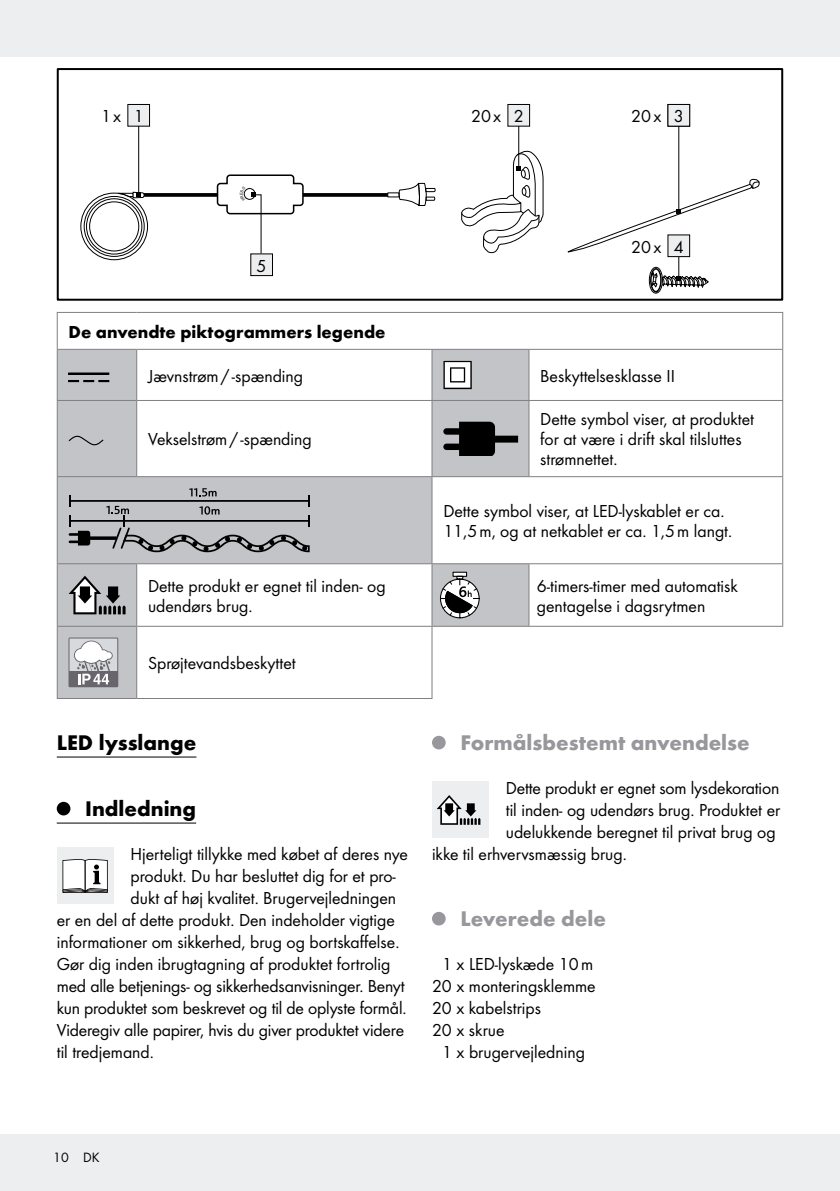
<style>
.page{position:relative;width:840px;height:1191px;background:#fff}
.page>*{position:absolute;margin:0;border:0;box-sizing:border-box;transform-origin:0 0}
.t1{font:700 22px "Futura";color:#97979c}
.t2{font:700 22px "Futura";color:#000}
.t3{font:18px/20px "Futura Boo";color:#000}
.t4{font:700 18px "Futura";color:#000}
.t5{font:14px "Futura Boo";color:#000}
</style>
<div class="page">
<div style="left:0;top:0;width:839px;height:57px;background:#eceeef"></div>
<div style="left:0;top:1134px;width:839px;height:57px;background:#eceeef"></div>
<hr style="left:839px;top:0;width:1px;height:57px;background:#eceeef">
<hr style="left:839px;top:1134px;width:1px;height:57px;background:#eceeef">
<svg style="left:58px;top:350px;width:470px;height:348px"></svg>
<hr style="left:57px;top:350px;width:1px;height:50px;background:#807f83">
<hr style="left:57px;top:349px;width:80px;height:1px;background:#807f83">
<hr style="left:136px;top:350px;width:1px;height:50px;background:#807f83">
<hr style="left:57px;top:401px;width:1px;height:75px;background:#807f83">
<hr style="left:57px;top:400px;width:80px;height:1px;background:#807f83">
<hr style="left:136px;top:401px;width:1px;height:75px;background:#807f83">
<hr style="left:57px;top:476px;width:80px;height:1px;background:#807f83">
<hr style="left:431px;top:564px;width:1px;height:62px;background:#807f83">
<hr style="left:432px;top:563px;width:96px;height:1px;background:#807f83">
<hr style="left:528px;top:564px;width:1px;height:62px;background:#807f83">
<hr style="left:528px;top:563px;width:254px;height:1px;background:#807f83">
<hr style="left:781px;top:564px;width:1px;height:62px;background:#807f83">
<hr style="left:57px;top:627px;width:1px;height:71px;background:#807f83">
<hr style="left:432px;top:626px;width:96px;height:1px;background:#807f83">
<hr style="left:57px;top:626px;width:80px;height:1px;background:#807f83">
<hr style="left:57px;top:698px;width:80px;height:1px;background:#807f83">
<hr style="left:136px;top:627px;width:1px;height:71px;background:#807f83">
<hr style="left:528px;top:626px;width:254px;height:1px;background:#807f83">
<hr style="left:137px;top:626px;width:295px;height:1px;background:#807f83">
<hr style="left:431px;top:627px;width:1px;height:71px;background:#807f83">
<hr style="left:137px;top:698px;width:295px;height:1px;background:#807f83">
<hr style="left:137px;top:349px;width:295px;height:1px;background:#807f83">
<hr style="left:137px;top:400px;width:295px;height:1px;background:#807f83">
<hr style="left:431px;top:350px;width:1px;height:50px;background:#807f83">
<hr style="left:431px;top:401px;width:1px;height:75px;background:#807f83">
<hr style="left:137px;top:476px;width:295px;height:1px;background:#807f83">
<hr style="left:57px;top:312px;width:80px;height:1px;background:#807f83">
<hr style="left:57px;top:313px;width:1px;height:36px;background:#807f83">
<hr style="left:137px;top:312px;width:295px;height:1px;background:#807f83">
<hr style="left:432px;top:312px;width:96px;height:1px;background:#807f83">
<hr style="left:528px;top:312px;width:254px;height:1px;background:#807f83">
<hr style="left:781px;top:313px;width:1px;height:36px;background:#807f83">
<hr style="left:432px;top:349px;width:96px;height:1px;background:#807f83">
<hr style="left:528px;top:349px;width:254px;height:1px;background:#807f83">
<hr style="left:528px;top:350px;width:1px;height:50px;background:#807f83">
<hr style="left:781px;top:350px;width:1px;height:50px;background:#807f83">
<hr style="left:432px;top:400px;width:96px;height:1px;background:#807f83">
<hr style="left:528px;top:400px;width:254px;height:1px;background:#807f83">
<hr style="left:528px;top:401px;width:1px;height:75px;background:#807f83">
<hr style="left:781px;top:401px;width:1px;height:75px;background:#807f83">
<hr style="left:57px;top:477px;width:1px;height:86px;background:#807f83">
<hr style="left:432px;top:476px;width:96px;height:1px;background:#807f83">
<hr style="left:431px;top:477px;width:1px;height:86px;background:#807f83">
<hr style="left:528px;top:476px;width:254px;height:1px;background:#807f83">
<hr style="left:781px;top:477px;width:1px;height:86px;background:#807f83">
<hr style="left:57px;top:563px;width:80px;height:1px;background:#807f83">
<hr style="left:57px;top:564px;width:1px;height:62px;background:#807f83">
<hr style="left:137px;top:563px;width:295px;height:1px;background:#807f83">
<hr style="left:136px;top:564px;width:1px;height:62px;background:#807f83">
<svg style="left:69px;top:380px;width:40px;height:2px"></svg>
<div style="left:69px;top:373px;width:40px;height:1px;border:1px solid #000"></div>
<svg style="left:443px;top:361px;width:28px;height:28px"></svg>
<svg style="left:67px;top:435px;width:38px;height:11px"></svg>
<svg style="left:443px;top:422px;width:75px;height:33px"></svg>
<hr style="left:70px;top:500px;width:238px;height:2px;background:#000">
<svg style="left:69px;top:495px;width:2px;height:11px"></svg>
<hr style="left:70px;top:520px;width:55px;height:2px;background:#000">
<svg style="left:69px;top:515px;width:21px;height:30px"></svg>
<svg style="left:86px;top:536px;width:20px;height:4px"></svg>
<svg style="left:106px;top:488px;width:204px;height:65px"></svg>
<svg style="left:69px;top:575px;width:56px;height:39px"></svg>
<svg style="left:439px;top:571px;width:41px;height:48px"></svg>
<div style="left:69px;top:638px;width:49px;height:48px;background:#d7dadc"></div>
<div style="left:69px;top:637px;width:49px;height:50px;border:1px solid #68666c"></div>
<div style="left:69px;top:670px;width:48px;height:16px;background:#68666c"></div>
<svg style="left:74px;top:640px;width:39px;height:44px"></svg>
<hr style="left:57px;top:756px;width:139px;height:1px;background:#000">
<hr style="left:57px;top:822px;width:139px;height:1px;background:#000">
<div style="left:57px;top:802px;width:13px;height:13px;background:#000;border-radius:50%"></div>
<div style="left:57px;top:847px;width:56px;height:57px;background:#eceeef"></div>
<svg style="left:62px;top:859px;width:46px;height:34px"></svg>
<div style="left:432px;top:736px;width:13px;height:13px;background:#97979c;border-radius:50%"></div>
<div style="left:432px;top:781px;width:56px;height:57px;background:#eceeef"></div>
<svg style="left:436px;top:795px;width:44px;height:29px"></svg>
<div style="left:432px;top:912px;width:13px;height:13px;background:#97979c;border-radius:50%"></div>
<div style="left:143px;top:193px;width:246px;height:4px;border:1px solid #000"></div>
<div style="left:80px;top:193px;width:68px;height:67px;border:1px solid #000;border-radius:50%"></div>
<div style="left:84px;top:196px;width:60px;height:61px;border:1px solid #000;border-radius:50%"></div>
<div style="left:86px;top:198px;width:56px;height:56px;border:1px solid #000;border-radius:50%"></div>
<div style="left:89px;top:201px;width:50px;height:50px;border:1px solid #000;border-radius:50%"></div>
<svg style="left:387px;top:182px;width:49px;height:24px"></svg>
<div style="left:57px;top:68px;width:725px;height:233px;border:2px solid #000"></div>
<hr style="left:678px;top:238px;width:1px;height:41px;background:#000">
<svg style="left:648px;top:266px;width:60px;height:28px"></svg>
<div style="left:667px;top:235px;width:22px;height:22px;background:#eceeef"></div>
<div style="left:667px;top:234px;width:22px;height:23px;border:1px solid #000"></div>
<hr style="left:138px;top:108px;width:1px;height:86px;background:#000">
<svg style="left:117px;top:191px;width:29px;height:8px"></svg>
<hr style="left:518px;top:108px;width:1px;height:60px;background:#000">
<svg style="left:461px;top:149px;width:82px;height:105px"></svg>
<hr style="left:678px;top:108px;width:1px;height:104px;background:#000">
<svg style="left:567px;top:179px;width:192px;height:74px"></svg>
<div style="left:128px;top:104px;width:21px;height:22px;background:#eceeef"></div>
<div style="left:127px;top:104px;width:23px;height:23px;border:1px solid #000"></div>
<div style="left:507px;top:104px;width:22px;height:22px;background:#eceeef"></div>
<div style="left:507px;top:104px;width:23px;height:23px;border:1px solid #000"></div>
<div style="left:667px;top:104px;width:22px;height:22px;background:#eceeef"></div>
<div style="left:667px;top:104px;width:22px;height:23px;border:1px solid #000"></div>
<div style="left:251px;top:254px;width:21px;height:21px;background:#eceeef"></div>
<div style="left:250px;top:253px;width:23px;height:23px;border:1px solid #000"></div>
<svg style="left:216px;top:174px;width:88px;height:80px"></svg>
<p class="t3" style="left:101px;top:106px;width:44px">1x 1</p>
<p class="t3" style="left:471px;top:106px;width:54px">20x 2</p>
<p class="t3" style="left:630px;top:106px;width:54px">20x 3</p>
<p class="t3" style="left:256px;top:255px;width:11px">5</p>
<p class="t3" style="left:630px;top:236px;width:54px">20x 4</p>
<p class="t4" style="left:69px;top:321px;width:318px">De anvendte piktogrammers legende</p>
<p class="t3" style="left:148px;top:365px;width:156px">Jævnstrøm/ -spænding</p>
<p class="t3" style="left:540px;top:365px;width:136px">Beskyttelsesklasse II</p>
<p class="t3" style="left:148px;top:429px;width:165px">Vekselstrøm/ -spænding</p>
<p class="t3" style="left:540px;top:409px;width:215px">Dette symbol viser, at produktet for at være i drift skal tilsluttes strømnettet.</p>
<p class="t3" style="left:443px;top:501px;width:290px">Dette symbol viser, at LED-lyskablet er ca.<br>11,5m, og at netkablet er ca. 1,5m langt.</p>
<p class="t3" style="left:148px;top:575px;width:239px">Dette produkt er egnet til inden- og udendørs brug.</p>
<p class="t3" style="left:536px;top:575px;width:202px">6-timers-timer med automatisk gentagelse i dagsrytmen</p>
<p class="t3" style="left:148px;top:653px;width:149px">Sprøjtevandsbeskyttet</p>
<p class="t2" style="left:57px;top:729px;width:141px">LED lysslange</p>
<p class="t2" style="left:85px;top:795px;width:112px">Indledning</p>
<p class="t3" style="left:130px;top:844px;width:279px">Hjerteligt tillykke med købet af deres nye</p>
<p class="t3" style="left:130px;top:866px;width:267px">produkt. Du har besluttet dig for et pro-</p>
<p class="t3" style="left:130px;top:888px;width:267px">dukt af høj kvalitet. Brugervejledningen</p>
<p class="t3" style="left:57px;top:910px;width:339px">er en del af dette produkt. Den indeholder vigtige</p>
<p class="t3" style="left:57px;top:932px;width:344px">informationer om sikkerhed, brug og bortskaffelse.</p>
<p class="t3" style="left:57px;top:954px;width:335px">Gør dig inden ibrugtagning af produktet fortrolig</p>
<p class="t3" style="left:57px;top:976px;width:349px">med alle betjenings- og sikkerhedsanvisninger. Benyt</p>
<p class="t3" style="left:57px;top:998px;width:351px">kun produktet som beskrevet og til de oplyste formål.</p>
<p class="t3" style="left:57px;top:1020px;width:349px">Videregiv alle papirer, hvis du giver produktet videre</p>
<p class="t3" style="left:57px;top:1042px;width:99px">til tredjemand.</p>
<p class="t1" style="left:460px;top:729px;width:290px">Formålsbestemt anvendelse</p>
<p class="t3" style="left:505px;top:778px;width:275px">Dette produkt er egnet som lysdekoration</p>
<p class="t3" style="left:505px;top:800px;width:276px">til inden- og udendørs brug. Produktet er</p>
<p class="t3" style="left:505px;top:822px;width:271px">udelukkende beregnet til privat brug og</p>
<p class="t3" style="left:432px;top:844px;width:196px">ikke til erhvervsmæssig brug.</p>
<p class="t1" style="left:460px;top:905px;width:147px">Leverede dele</p>
<p class="t3" style="left:442px;top:954px;width:152px">1 x LED-lyskæde 10m</p>
<p class="t3" style="left:432px;top:976px;width:165px">20 x monteringsklemme</p>
<p class="t3" style="left:432px;top:998px;width:110px">20 x kabelstrips</p>
<p class="t3" style="left:432px;top:1020px;width:74px">20 x skrue</p>
<p class="t3" style="left:442px;top:1042px;width:144px">1 x brugervejledning</p>
<p class="t5" style="left:53px;top:1149px;width:48px">10 DK</p>
</div>
